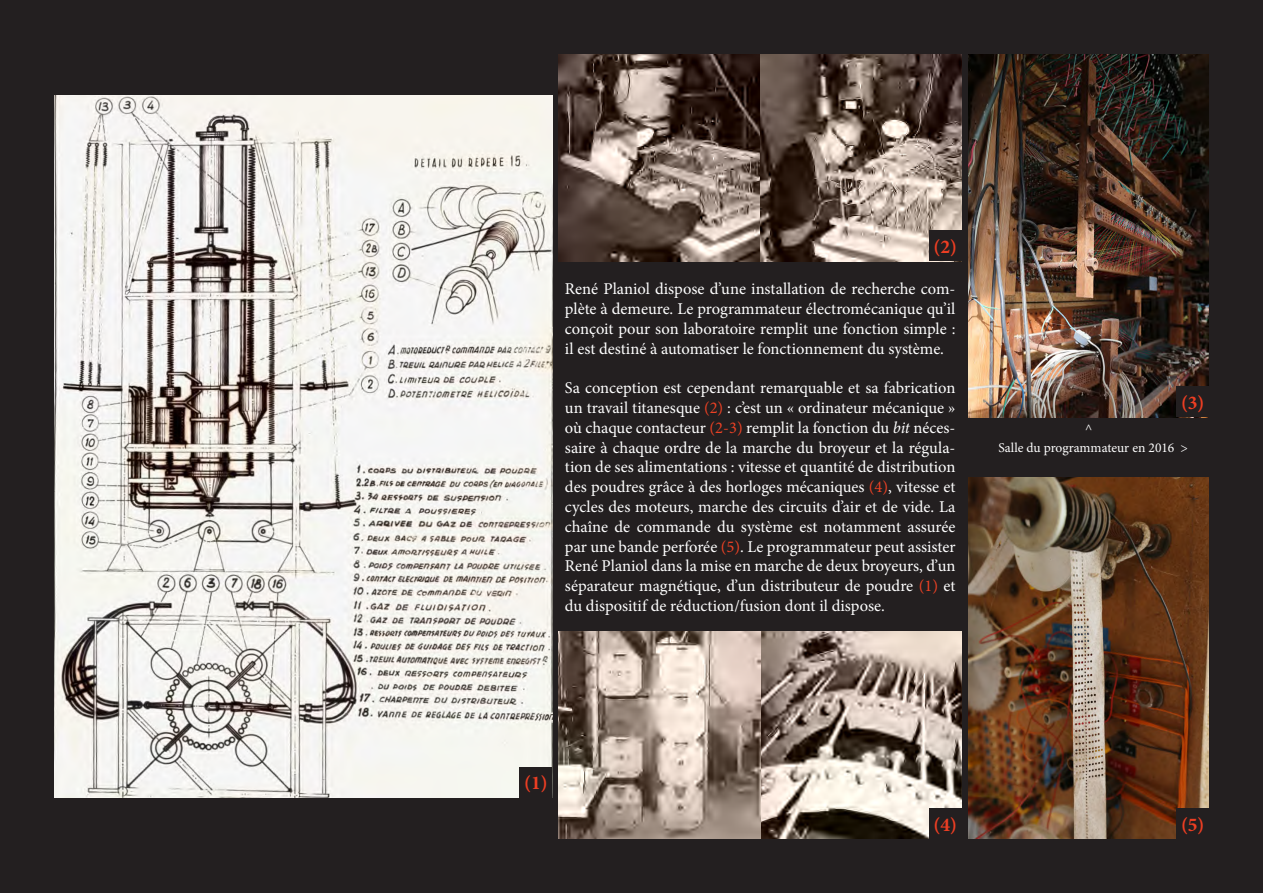
<style>
.page{position:relative;width:1263px;height:893px;background:#231f20}
.page>*{position:absolute;margin:0;border:0;box-sizing:border-box;transform-origin:0 0}
.t1{font:700 19.5px "Minion Pro";color:#ed3e23}
.t2{font:16.5px/19.8px "Minion Pro";color:#fff;text-align:justify}
.t3{font:13.5px "Minion Pro";color:#fff}
.t4{font:italic 13.5px "Minion Pro";color:#fff}
.s1{color:#ec4124}
.s2{font-style:italic}
</style>
<div class="page">
<img style="left:559px;top:632px;width:402px;height:207px">
<img style="left:559px;top:54px;width:402px;height:207px">
<img style="left:968px;top:54px;width:241px;height:363px">
<img style="left:968px;top:478px;width:241px;height:361px">
<img style="left:54px;top:96px;width:498px;height:701px">
<div style="left:1176px;top:808px;width:33px;height:31px;background:#231f20"></div>
<div style="left:929px;top:808px;width:32px;height:31px;background:#231f20"></div>
<div style="left:520px;top:767px;width:32px;height:30px;background:#231f20"></div>
<div style="left:929px;top:230px;width:32px;height:31px;background:#231f20"></div>
<div style="left:1176px;top:386px;width:33px;height:31px;background:#231f20"></div>
<p class="t1" style="left:933px;top:233px;width:25px">(2)</p>
<p class="t2" style="left:565px;top:279px;width:392px">René Planiol dispose d’une installation de recherche com&shy;plète à demeure. Le programmateur électromécanique qu’il conçoit pour son laboratoire remplit une fonction simple : il est destiné à automatiser le fonctionnement du système.</p>
<p class="t2" style="left:565px;top:378px;width:392px">Sa conception est cependant remarquable et sa fabrication un travail titanesque <span class="s1">(2)</span> : c’est un « ordinateur mécanique » où chaque contacteur <span class="s1">(2-3)</span> remplit la fonction du <span class="s2">bit</span> néces&shy;saire à chaque ordre de la marche du broyeur et la régula&shy;tion de ses alimentations : vitesse et quantité de distribution des poudres grâce à des horloges mécaniques <span class="s1">(4)</span>, vitesse et cycles des moteurs, marche des circuits d’air et de vide. La chaîne de commande du système est notamment assurée par une bande perforée <span class="s1">(5)</span>. Le programmateur peut assister René Planiol dans la mise en marche de deux broyeurs, d’un séparateur magnétique, d’un distributeur de poudre <span class="s1">(1)</span> et du dispositif de réduction/fusion dont il dispose.</p>
<p class="t1" style="left:1181px;top:389px;width:25px">(3)</p>
<p class="t4" style="left:1085px;top:420px;width:9px">^</p>
<p class="t3" style="left:998px;top:439px;width:191px">Salle du programmateur en 2016 &gt;</p>
<p class="t1" style="left:524px;top:769px;width:25px">(1)</p>
<p class="t1" style="left:933px;top:811px;width:25px">(4)</p>
<p class="t1" style="left:1181px;top:811px;width:25px">(5)</p>
</div>
